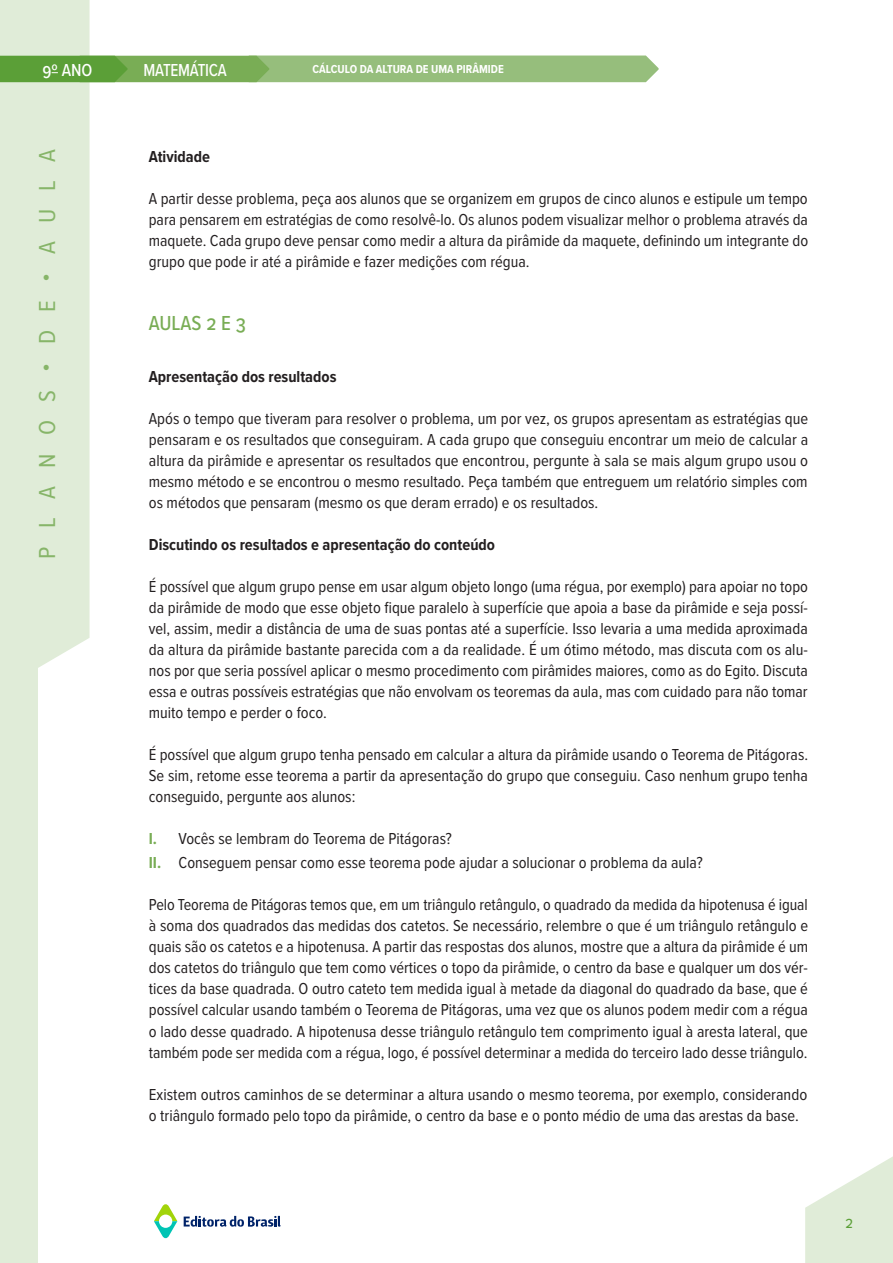
<style>
.page{position:relative;width:893px;height:1263px;background:#fff}
.page>*{position:absolute;margin:0;border:0;box-sizing:border-box;transform-origin:0 0}
.t1{font:24px "Proxima Nova Cond";letter-spacing:.73em;color:#87b569;scale:1.05 1}
.Aula{font:500 21px "Proxima Nova Cond";letter-spacing:-.005em;color:#79ad55}
.t2{font:500 18px "Proxima Nova Cond";letter-spacing:-.015em;color:#fff;scale:.95 1}
.t3{font:500 18px "Proxima Nova Cond";letter-spacing:-.015em;color:#fff}
.Corpo{font:16.5px/21px "Proxima Nova Cond";color:#231f20;text-align:justify}
.Des-TOPICO{font:700 16.5px "Proxima Nova Cond";color:#231f20}
.t4{font:16.5px "Proxima Nova Cond";color:#5b9f37}
.t5{font:700 12px "Proxima Nova Cond";color:#fff}
.s1{font-weight:700;color:#79ad55}
</style>
<div class="page">
<div style="left:38px;top:0;width:52px;height:668px;background:#e0ecd8"></div>
<svg style="left:805px;top:1156px;width:88px;height:107px"></svg>
<div style="left:0;top:0;width:38px;height:1263px;background:#e0ecd8"></div>
<svg style="left:154px;top:1204px;width:23px;height:34px"></svg>
<svg style="left:184px;top:1216px;width:97px;height:11px"></svg>
<svg style="left:0;top:56px;width:659px;height:26px;background:#85b568"></svg>
<p class="t3" style="left:43px;top:59px;width:52px">9º ANO</p>
<p class="t2" style="left:144px;top:59px;width:89px">MATEMÁTICA</p>
<p class="t5" style="left:313px;top:62px;width:193px">cálculo da altura de uma pirâmide</p>
<h1 class="t1" style="left:33px;top:559px;width:392px;rotate:-90deg">PLANOS•DE•AULA</h1>
<p class="Des-TOPICO" style="left:149px;top:147px;width:63px">Atividade</p>
<p class="Corpo" style="left:149px;top:188px;width:661px">A partir desse problema, peça aos alunos que se organizem em grupos de cinco alunos e estipule um tempo para pensarem em estratégias de como resolvê-lo. Os alunos podem visualizar melhor o problema através da maquete. Cada grupo deve pensar como medir a altura da pirâmide da maquete, definindo um integrante do grupo que pode ir até a pirâmide e fazer medições com régua.</p>
<p class="Aula" style="left:149px;top:310px;width:99px">AULAS 2 E 3</p>
<p class="Des-TOPICO" style="left:149px;top:367px;width:189px">Apresentação dos resultados</p>
<p class="Corpo" style="left:149px;top:409px;width:661px">Após o tempo que tiveram para resolver o problema, um por vez, os grupos apresentam as estratégias que pensaram e os resultados que conseguiram. A cada grupo que conseguiu encontrar um meio de calcular a altura da pirâmide e apresentar os resultados que encontrou, pergunte à sala se mais algum grupo usou o mesmo método e se encontrou o mesmo resultado. Peça também que entreguem um relatório simples com os métodos que pensaram (mesmo os que deram errado) e os resultados.</p>
<p class="Des-TOPICO" style="left:149px;top:535px;width:348px">Discutindo os resultados e apresentação do conteúdo</p>
<p class="Corpo" style="left:149px;top:577px;width:661px">É possível que algum grupo pense em usar algum objeto longo (uma régua, por exemplo) para apoiar no topo da pirâmide de modo que esse objeto fique paralelo à superfície que apoia a base da pirâmide e seja possí&shy;vel, assim, medir a distância de uma de suas pontas até a superfície. Isso levaria a uma medida aproximada da altura da pirâmide bastante parecida com a da realidade. É um ótimo método, mas discuta com os alu&shy;nos por que seria possível aplicar o mesmo procedimento com pirâmides maiores, como as do Egito. Discuta essa e outras possíveis estratégias que não envolvam os teoremas da aula, mas com cuidado para não tomar muito tempo e perder o foco.</p>
<p class="Corpo" style="left:149px;top:745px;width:661px">É possível que algum grupo tenha pensado em calcular a altura da pirâmide usando o Teorema de Pitágoras.<br>Se sim, retome esse teorema a partir da apresentação do grupo que conseguiu. Caso nenhum grupo tenha conseguido, pergunte aos alunos:</p>
<p class="Corpo" style="left:149px;top:829px;width:304px"><span class="s1">I.</span> Vocês se lembram do Teorema de Pitágoras?</p>
<p class="Corpo" style="left:149px;top:853px;width:555px"><span class="s1">II.</span> Conseguem pensar como esse teorema pode ajudar a solucionar o problema da aula?</p>
<p class="Corpo" style="left:149px;top:895px;width:661px">Pelo Teorema de Pitágoras temos que, em um triângulo retângulo, o quadrado da medida da hipotenusa é igual à soma dos quadrados das medidas dos catetos. Se necessário, relembre o que é um triângulo retângulo e quais são os catetos e a hipotenusa. A partir das respostas dos alunos, mostre que a altura da pirâmide é um dos catetos do triângulo que tem como vértices o topo da pirâmide, o centro da base e qualquer um dos vér&shy;tices da base quadrada. O outro cateto tem medida igual à metade da diagonal do quadrado da base, que é possível calcular usando também o Teorema de Pitágoras, uma vez que os alunos podem medir com a régua o lado desse quadrado. A hipotenusa desse triângulo retângulo tem comprimento igual à aresta lateral, que também pode ser medida com a régua, logo, é possível determinar a medida do terceiro lado desse triângulo.</p>
<p class="Corpo" style="left:149px;top:1084px;width:660px">Existem outros caminhos de se determinar a altura usando o mesmo teorema, por exemplo, considerando o triângulo formado pelo topo da pirâmide, o centro da base e o ponto médio de uma das arestas da base.</p>
<p class="t4" style="left:845px;top:1212px;width:10px">2</p>
</div>
